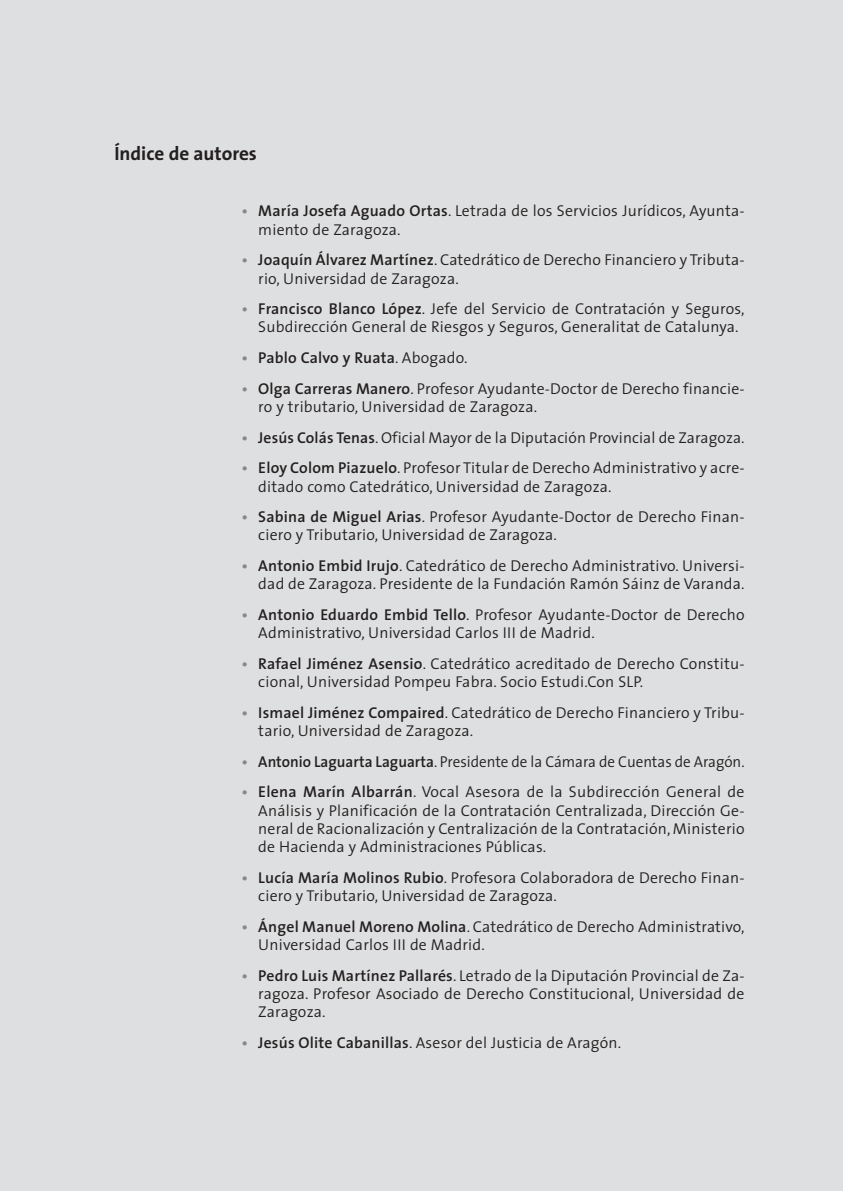
<style>
.page{position:relative;width:843px;height:1191px;background:#dedfe0}
.page>*{position:absolute;margin:0;border:0;box-sizing:border-box;transform-origin:0 0}
.t1{font:700 19.25px "The Sans";color:#231f20}
.t2{font:300 15.75px/18.2px "The Sans";letter-spacing:.01em;color:#231f20}
.t3{font:300 15.75px "The Sans";letter-spacing:.01em;color:#231f20;scale:.96 1}
.t4{font:600 15.75px "The Sans";letter-spacing:.01em;color:#231f20}
.s1{font-weight:600;color:#86888b}
.s2{font-weight:600}
.s3{color:#86888b}
.s4{font-weight:300}
</style>
<div class="page">
<p class="t1" style="left:114px;top:145px;width:144px">Índice de autores</p>
<p class="t2" style="left:258px;top:203px;width:488px;text-indent:-17px"><span class="s1">•</span> <span class="s2">María Josefa Aguado Ortas</span>. Letrada de los Servicios Jurídicos, Ayunta&shy;miento de Zaragoza.</p>
<p class="t2" style="left:258px;top:252px;width:488px;text-indent:-17px"><span class="s1">•</span> <span class="s2">Joaquín Álvarez Martínez</span>. Catedrático de Derecho Financiero y Tributa&shy;rio, Universidad de Zaragoza.</p>
<p class="t2" style="left:258px;top:301px;width:488px;text-indent:-17px"><span class="s1">•</span> <span class="s2">Francisco Blanco López</span>. Jefe del Servicio de Contratación y Seguros,<br>Subdirección General de Riesgos y Seguros, Generalitat de Catalunya.</p>
<p class="t4" style="left:242px;top:351px;width:227px"><span class="s3">•</span> Pablo Calvo y Ruata<span class="s4">. Abogado.</span></p>
<p class="t2" style="left:258px;top:381px;width:488px;text-indent:-17px"><span class="s1">•</span> <span class="s2">Olga Carreras Manero</span>. Profesor Ayudante-Doctor de Derecho financie&shy;ro y tributario, Universidad de Zaragoza.</p>
<p class="t2" style="left:242px;top:429px;width:504px"><span class="s1">•</span> <span class="s2">Jesús Colás Tenas</span>. Oficial Mayor de la Diputación Provincial de Zaragoza.</p>
<p class="t2" style="left:258px;top:460px;width:488px;text-indent:-17px"><span class="s1">•</span> <span class="s2">Eloy Colom Piazuelo</span>. Profesor Titular de Derecho Administrativo y acre&shy;ditado como Catedrático, Universidad de Zaragoza.</p>
<p class="t2" style="left:258px;top:509px;width:488px;text-indent:-17px"><span class="s1">•</span> <span class="s2">Sabina de Miguel Arias</span>. Profesor Ayudante-Doctor de Derecho Finan&shy;ciero y Tributario, Universidad de Zaragoza.</p>
<p class="t2" style="left:242px;top:558px;width:504px;text-align:right"><span class="s1">•</span> <span class="s2">Antonio Embid Irujo</span>. Catedrático de Derecho Administrativo. Universi&shy;dad de Zaragoza. Presidente de la Fundación Ramón Sáinz de Varanda.</p>
<p class="t2" style="left:258px;top:607px;width:488px;text-indent:-17px"><span class="s1">•</span> <span class="s2">Antonio Eduardo Embid Tello</span>. Profesor Ayudante-Doctor de Derecho<br>Administrativo, Universidad Carlos III de Madrid.</p>
<p class="t2" style="left:258px;top:656px;width:488px;text-indent:-17px"><span class="s1">•</span> <span class="s2">Rafael Jiménez Asensio</span>. Catedrático acreditado de Derecho Constitu&shy;cional, Universidad Pompeu Fabra. Socio Estudi.Con SLP.</p>
<p class="t2" style="left:258px;top:705px;width:488px;text-indent:-17px"><span class="s1">•</span> <span class="s2">Ismael Jiménez Compaired</span>. Catedrático de Derecho Financiero y Tribu&shy;tario, Universidad de Zaragoza.</p>
<p class="t3" style="left:242px;top:755px;width:525px"><span class="s1">•</span> <span class="s2">Antonio Laguarta Laguarta</span>. Presidente de la Cámara de Cuentas de Aragón.</p>
<p class="t2" style="left:258px;top:784px;width:488px;text-align:justify;text-indent:-17px"><span class="s1">•</span> <span class="s2">Elena Marín Albarrán</span>. Vocal Asesora de la Subdirección General de Análisis y Planificación de la Contratación Centralizada, Dirección Ge&shy;neral de Racionalización y Centralización de la Contratación, Ministerio de Hacienda y Administraciones Públicas.</p>
<p class="t2" style="left:258px;top:869px;width:488px;text-indent:-17px"><span class="s1">•</span> <span class="s2">Lucía María Molinos Rubio</span>. Profesora Colaboradora de Derecho Finan&shy;ciero y Tributario, Universidad de Zaragoza.</p>
<p class="t2" style="left:258px;top:918px;width:488px;text-indent:-17px"><span class="s1">•</span> <span class="s2">Ángel Manuel Moreno Molina</span>. Catedrático de Derecho Administrativo,<br>Universidad Carlos III de Madrid.</p>
<p class="t2" style="left:258px;top:967px;width:488px;text-align:justify;text-indent:-17px"><span class="s1">•</span> <span class="s2">Pedro Luis Martínez Pallarés</span>. Letrado de la Diputación Provincial de Za&shy;ragoza. Profesor Asociado de Derecho Constitucional, Universidad de Zaragoza.</p>
<p class="t2" style="left:242px;top:1034px;width:381px"><span class="s1">•</span> <span class="s2">Jesús Olite Cabanillas</span>. Asesor del Justicia de Aragón.</p>
</div>
